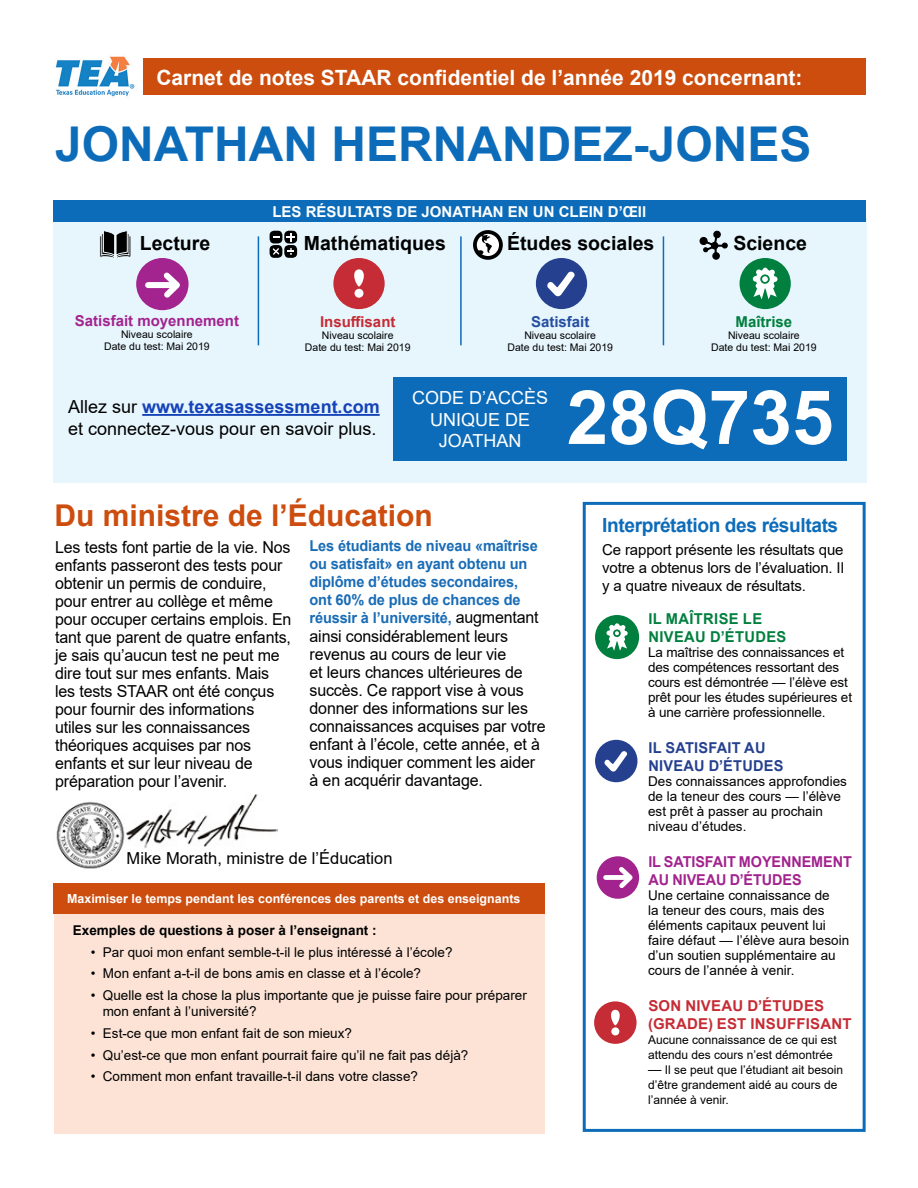
<style>
.page{position:relative;width:918px;height:1188px;background:#fff}
.page>*{position:absolute;margin:0;border:0;box-sizing:border-box;transform-origin:0 0}
.t1{font:700 75px "Arial";color:#fff}
.t2{font:700 48px "Arial";color:#0d6cb9}
.t3{font:700 30px "Arial";color:#cc4d0e}
.t4{font:700 21px "Arial";color:#fff}
.t5{font:700 19.5px "Arial";color:#000}
.t6{font:700 19.5px "Arial";letter-spacing:-.02em;color:#0d6cb9}
.t7{font:18px/21.6px "Arial";color:#000}
.t8{font:18px/21.6px "Arial";color:#fff;text-align:center}
.t9{font:16.5px/18px "Arial";letter-spacing:-.01em;color:#000}
.t10{font:700 15px/18px "Arial";letter-spacing:-.01em;color:#196cb6}
.t11{font:15px/18px "Arial";letter-spacing:-.01em;color:#000;text-align:justify}
.t12{font:700 15px/18px "Arial";letter-spacing:.015em;color:#c52c35}
.t13{font:700 15px/18px "Arial";letter-spacing:-.005em;color:#a2238e;scale:.96 1}
.t14{font:700 15px "Arial";color:#fff}
.t15{font:700 15px/18px "Arial";letter-spacing:.02em;color:#25408f}
.t16{font:700 15px/18px "Arial";letter-spacing:.025em;color:#007f3e}
.t17{font:700 15px "Arial";color:#a3238f}
.t18{font:700 15px "Arial";color:#264ea0}
.t19{font:700 15px "Arial";color:#007f3e}
.t20{font:13.5px/15px "Arial";color:#000}
.t21{font:700 13.5px "Arial";color:#000}
.t22{font:700 12.45px "Arial";color:#fff}
.t23{font:12px/15px "Arial";color:#000}
.t24{font:10.5px/12px "Arial";color:#000;text-align:center}
.s1{font-weight:700;color:#1542b7}
.s2{font-weight:400;font-size:16.5px;color:#000}
.s3{font-size:13.5px}
</style>
<div class="page">
<div style="left:54px;top:904px;width:490px;height:229px;background:#fce3d6"></div>
<div style="left:53px;top:218px;width:814px;height:264px;background:#e7f6fd"></div>
<hr style="left:460px;top:236px;width:2px;height:109px;background:#0d6cb9">
<hr style="left:663px;top:236px;width:1px;height:109px;background:#0d6cb9">
<hr style="left:258px;top:236px;width:1px;height:109px;background:#0d6cb9">
<div style="left:583px;top:502px;width:283px;height:630px;border:3px solid #0d6cb9"></div>
<hr style="left:142px;top:414px;width:238px;height:2px;background:#1542b7">
<div style="left:143px;top:58px;width:723px;height:37px;background:#cc4d0e"></div>
<div style="left:53px;top:200px;width:813px;height:22px;background:#0d6cb9"></div>
<svg style="left:99px;top:230px;width:32px;height:28px"></svg>
<div style="left:270px;top:231px;width:12px;height:12px;background:#000;border-radius:4px"></div>
<div style="left:284px;top:231px;width:13px;height:12px;background:#000;border-radius:4px"></div>
<div style="left:270px;top:245px;width:12px;height:13px;background:#000;border-radius:4px"></div>
<div style="left:284px;top:245px;width:13px;height:13px;background:#000;border-radius:4px"></div>
<svg style="left:273px;top:236px;width:6px;height:2px"></svg>
<svg style="left:287px;top:233px;width:8px;height:8px"></svg>
<svg style="left:272px;top:248px;width:8px;height:7px"></svg>
<svg style="left:287px;top:248px;width:7px;height:7px"></svg>
<div style="left:136px;top:258px;width:53px;height:52px;background:#a3238f;border-radius:50%"></div>
<div style="left:148px;top:282px;width:27px;height:6px;background:#fff"></div>
<svg style="left:158px;top:267px;width:28px;height:36px"></svg>
<div style="left:333px;top:258px;width:52px;height:51px;background:#c52c35;border-radius:50%"></div>
<svg style="left:354px;top:269px;width:10px;height:29px"></svg>
<svg style="left:473px;top:230px;width:30px;height:30px"></svg>
<div style="left:477px;top:234px;width:22px;height:22px;background:#fff;border-radius:50%"></div>
<svg style="left:478px;top:235px;width:14px;height:19px"></svg>
<svg style="left:699px;top:231px;width:29px;height:29px"></svg>
<div style="left:536px;top:258px;width:51px;height:51px;background:#25408f;border-radius:50%"></div>
<svg style="left:547px;top:271px;width:28px;height:25px"></svg>
<div style="left:740px;top:258px;width:51px;height:51px;background:#007f3e;border-radius:50%"></div>
<svg style="left:753px;top:268px;width:25px;height:31px"></svg>
<div style="left:761px;top:275px;width:8px;height:8px;background:#fff;border-radius:50%"></div>
<div style="left:760px;top:274px;width:10px;height:10px;border:2px solid #007f3e;border-radius:50%"></div>
<img style="left:55px;top:56px;width:80px;height:41px">
<div style="left:393px;top:378px;width:454px;height:83px;background:#0d6cb9"></div>
<img style="left:56px;top:801px;width:69px;height:68px">
<img style="left:126px;top:794px;width:151px;height:54px">
<div style="left:54px;top:883px;width:491px;height:31px;background:#cc4d0e"></div>
<div style="left:595px;top:615px;width:44px;height:44px;background:#007f3e;border-radius:50%"></div>
<svg style="left:606px;top:623px;width:22px;height:28px"></svg>
<div style="left:613px;top:629px;width:8px;height:8px;border:2px solid #007f3e;border-radius:50%"></div>
<div style="left:595px;top:740px;width:42px;height:42px;background:#25408f;border-radius:50%"></div>
<svg style="left:604px;top:751px;width:24px;height:21px"></svg>
<div style="left:597px;top:856px;width:42px;height:43px;background:#a2238e;border-radius:50%"></div>
<div style="left:606px;top:875px;width:22px;height:5px;background:#fff"></div>
<svg style="left:615px;top:862px;width:22px;height:31px"></svg>
<div style="left:594px;top:1001px;width:43px;height:43px;background:#c52c35;border-radius:50%"></div>
<svg style="left:611px;top:1010px;width:9px;height:25px"></svg>
<h1 class="t4" style="left:156px;top:63px;width:648px">Carnet de notes STAAR confidentiel de l’année 2019 concernant:</h1>
<h1 class="t2" style="left:55px;top:110px;width:758px">JONATHAN HERNANDEZ-JONES</h1>
<h3 class="t5" style="left:140px;top:230px;width:72px">Lecture</h3>
<h4 class="t17" style="left:75px;top:310px;width:166px">Satisfait moyennement</h4>
<p class="t24" style="left:104px;top:329px;width:107px">Niveau scolaire<br>Date du test: Mai 2019</p>
<h2 class="t14" style="left:272px;top:201px;width:375px">LES RÉSULTATS DE JONATHAN EN UN CLEIN D’ŒIl</h2>
<h3 class="t5" style="left:304px;top:230px;width:143px">Mathématiques</h3>
<h4 class="t12" style="left:320px;top:313px;width:77px">Insuffisant</h4>
<p class="t24" style="left:305px;top:329px;width:107px">Niveau scolaire<br>Date du test: Mai 2019</p>
<h3 class="t5" style="left:507px;top:230px;width:149px">Études sociales</h3>
<h4 class="t18" style="left:531px;top:311px;width:60px">Satisfait</h4>
<p class="t24" style="left:507px;top:329px;width:107px">Niveau scolaire<br>Date du test: Mai 2019</p>
<h3 class="t5" style="left:733px;top:230px;width:75px">Science</h3>
<h4 class="t19" style="left:736px;top:311px;width:58px">Maîtrise</h4>
<p class="t24" style="left:711px;top:329px;width:107px">Niveau scolaire<br>Date du test: Mai 2019</p>
<p class="t7" style="left:68px;top:396px;width:313px">Allez sur <span class="s1">www.texasassessment.com </span>et connectez-vous pour en savoir plus.</p>
<p class="t8" style="left:412px;top:387px;width:138px">CODE D’ACCÈS<br>UNIQUE DE<br>JOATHAN</p>
<p class="t1" style="left:567px;top:365px;width:268px">28Q735</p>
<h2 class="t3" style="left:54px;top:494px;width:380px">Du ministre de l’Éducation</h2>
<p class="t9" style="left:55px;top:538px;width:238px">Les tests font partie de la vie. Nos enfants passeront des tests pour obtenir un permis de conduire, pour entrer au collège et même pour occuper certains emplois. En tant que parent de quatre enfants, je sais qu’aucun test ne peut me dire tout sur mes enfants. Mais les tests STAAR ont été conçus pour fournir des informations utiles sur les connaissances théoriques acquises par nos enfants et sur leur niveau de préparation pour l’avenir.</p>
<p class="t10" style="left:310px;top:537px;width:231px">Les étudiants de niveau «maîtrise ou satisfait» en ayant obtenu un diplôme d’études secondaires, ont 60% de plus de chances de réussir à l’université, <span class="s2">augmentant</span></p>
<p class="t9" style="left:310px;top:627px;width:238px">ainsi considérablement leurs revenus au cours de leur vie<br>et leurs chances ultérieures de succès. Ce rapport vise à vous donner des informations sur les connaissances acquises par votre enfant à l’école, cette année, et à vous indiquer comment les aider à en acquérir davantage.</p>
<p class="t9" style="left:127px;top:849px;width:267px">Mike Morath, ministre de l’Éducation</p>
<h2 class="t22" style="left:67px;top:889px;width:455px">Maximiser le temps pendant les conférences des parents et des enseignants</h2>
<p class="t21" style="left:73px;top:921px;width:305px">Exemples de questions à poser à l’enseignant :</p>
<p class="t20" style="left:91px;top:944px;width:363px">• Par quoi mon enfant semble-t-il le plus intéressé à l’école?</p>
<p class="t20" style="left:91px;top:966px;width:332px">• Mon enfant a-t-il de bons amis en classe et à l’école?</p>
<p class="t20" style="left:103px;top:987px;width:426px;line-height:16.5px;text-indent:-12px">• Quelle est la chose la plus importante que je puisse faire pour préparer mon enfant à l’université?</p>
<p class="t20" style="left:91px;top:1026px;width:263px">• Est-ce que mon enfant fait de son mieux?</p>
<p class="t20" style="left:91px;top:1047px;width:379px">• Qu’est-ce que mon enfant pourrait faire qu’il ne fait pas déjà?</p>
<p class="t20" style="left:91px;top:1069px;width:329px">• Comment mon enfant travaille-t-il dans votre classe?</p>
<h3 class="t6" style="left:602px;top:512px;width:238px">Interprétation des résultats</h3>
<p class="t11" style="left:602px;top:540px;width:243px">Ce rapport présente les résultats que votre a obtenus lors de l’évaluation. Il y a quatre niveaux de résultats.</p>
<h4 class="t16" style="left:648px;top:609px;width:140px">IL MAÎTRISE LE<br>NIVEAU D’ÉTUDES</h4>
<p class="t20" style="left:648px;top:644px;width:205px">La maîtrise des connaissances et des compétences ressortant des cours est démontrée — l’élève est prêt pour les études supérieures et à une carrière professionnelle.</p>
<h4 class="t15" style="left:648px;top:738px;width:137px">IL SATISFAIT AU<br>NIVEAU D’ÉTUDES</h4>
<p class="t20" style="left:648px;top:773px;width:200px">Des connaissances approfondies de la teneur des cours — l’élève est prêt à passer au prochain niveau d’études.</p>
<h4 class="t13" style="left:648px;top:852px;width:213px">IL SATISFAIT MOYENNEMENT<br>AU NIVEAU D’ÉTUDES</h4>
<p class="t20" style="left:648px;top:887px;width:203px">Une certaine connaissance de<br>la teneur des cours, mais des éléments capitaux peuvent lui faire défaut — l’élève aura besoin d’un soutien supplémentaire au cours de l’année à venir.</p>
<h4 class="t12" style="left:648px;top:996px;width:205px">SON NIVEAU D’ÉTUDES (GRADE) EST INSUFFISANT</h4>
<p class="t23" style="left:648px;top:1032px;width:190px">Aucune connaissance de ce qui est attendu des cours n’est démontrée</p>
<p class="t23" style="left:648px;top:1062px;width:196px"><span class="s3">—</span> Il se peut que l’étudiant ait besoin d’être grandement aidé au cours de l’année à venir.</p>
</div>
